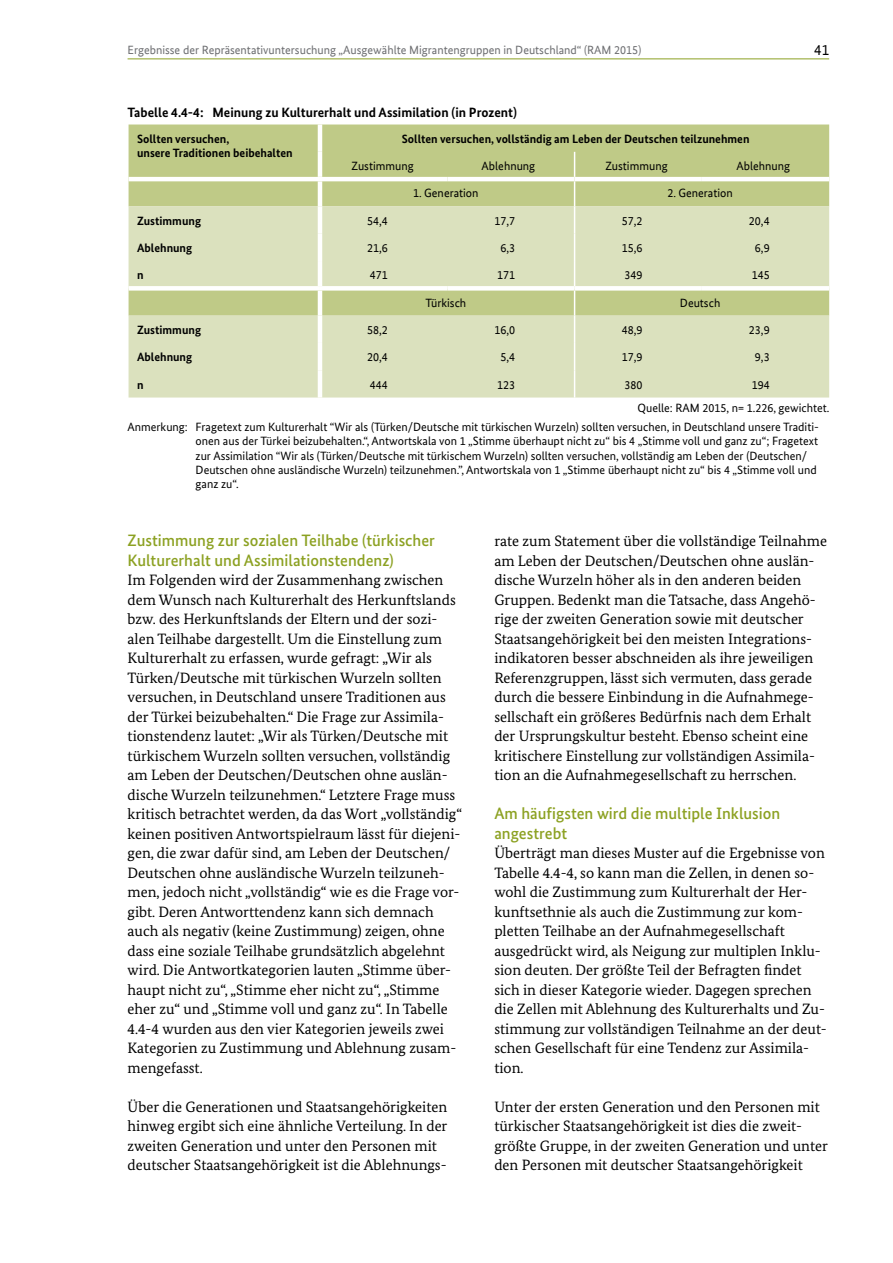
<style>
.page{position:relative;width:893px;height:1263px;background:#fff}
.page>*{position:absolute;margin:0;border:0;box-sizing:border-box;transform-origin:0 0}
.Überschrift_Bold_Grü{font:500 16.5px/19.5px "Bundes Sans";color:#8ca122}
.Fließtext_WP{font:15px/19.5px "Bundes Serif";color:#000}
.t1{font:15px "Bundes Sans Office T";color:#000}
.Tabellenüberschrift{font:700 13.5px "Bundes Sans";color:#000}
.Anmerkungen{font:12px/14.4px "Bundes Sans";color:#000}
.Tabellenzahl{font:12px "Bundes Sans Office T";color:#000}
.t2{font:12px "Bundes Sans Office T";color:#6d6e71}
.Tabellentext{font:700 12px/14.4px "Bundes Sans";color:#000}
.Tabellenkopf2{font:700 12px "Bundes Sans";color:#000}
.Quelle{font:12px "Bundes Sans";color:#000}
</style>
<div class="page">
<hr style="left:128px;top:59px;width:701px;height:1px;background:#8ca122">
<div style="left:129px;top:124px;width:700px;height:82px;background:#bfca87"></div>
<svg style="left:129px;top:206px;width:700px;height:192px;background:#d7deb7"></svg>
<svg style="left:574px;top:152px;width:1px;height:245px"></svg>
<div style="left:129px;top:286px;width:191px;height:5px;background:#fff"></div>
<div style="left:320px;top:286px;width:127px;height:5px;background:#fff"></div>
<div style="left:447px;top:286px;width:128px;height:5px;background:#fff"></div>
<div style="left:575px;top:286px;width:127px;height:5px;background:#fff"></div>
<div style="left:702px;top:286px;width:127px;height:5px;background:#fff"></div>
<hr style="left:129px;top:177px;width:191px;height:4px;background:#fff">
<hr style="left:320px;top:177px;width:127px;height:4px;background:#fff">
<hr style="left:447px;top:177px;width:128px;height:4px;background:#fff">
<hr style="left:575px;top:177px;width:127px;height:4px;background:#fff">
<hr style="left:702px;top:177px;width:127px;height:4px;background:#fff">
<hr style="left:318px;top:125px;width:4px;height:27px;background:#fff">
<hr style="left:318px;top:152px;width:4px;height:25px;background:#fff">
<hr style="left:318px;top:181px;width:4px;height:25px;background:#fff">
<hr style="left:318px;top:206px;width:4px;height:28px;background:#fff">
<hr style="left:318px;top:234px;width:4px;height:27px;background:#fff">
<hr style="left:318px;top:261px;width:4px;height:25px;background:#fff">
<hr style="left:318px;top:291px;width:4px;height:25px;background:#fff">
<hr style="left:318px;top:316px;width:4px;height:27px;background:#fff">
<hr style="left:318px;top:343px;width:4px;height:27px;background:#fff">
<hr style="left:318px;top:370px;width:4px;height:27px;background:#fff">
<p class="t2" style="left:128px;top:43px;width:515px">Ergebnisse der Repräsentativuntersuchung „Ausgewählte Migrantengruppen in Deutschland“ (RAM 2015)</p>
<p class="t1" style="left:814px;top:41px;width:16px">41</p>
<p class="Tabellenüberschrift" style="left:128px;top:104px;width:391px">Tabelle 4.4‑4: Meinung zu Kulturerhalt und Assimilation (in Prozent)</p>
<p class="Tabellentext" style="left:137px;top:131px;width:157px">Sollten versuchen,<br>unsere Traditionen beibehalten</p>
<p class="Tabellenkopf2" style="left:402px;top:131px;width:349px">Sollten versuchen, vollständig am Leben der Deutschen teilzunehmen</p>
<p class="Tabellenzahl" style="left:351px;top:159px;width:64px">Zustimmung</p>
<p class="Tabellenzahl" style="left:482px;top:159px;width:55px">Ablehnung</p>
<p class="Tabellenzahl" style="left:605px;top:159px;width:64px">Zustimmung</p>
<p class="Tabellenzahl" style="left:737px;top:159px;width:55px">Ablehnung</p>
<p class="Tabellenzahl" style="left:413px;top:187px;width:67px">1. Generation</p>
<p class="Tabellenzahl" style="left:667px;top:187px;width:67px">2. Generation</p>
<p class="Tabellentext" style="left:137px;top:213px;width:66px">Zustimmung</p>
<p class="Tabellenzahl" style="left:367px;top:214px;width:22px">54,4</p>
<p class="Tabellenzahl" style="left:494px;top:214px;width:22px">17,7</p>
<p class="Tabellenzahl" style="left:622px;top:214px;width:22px">57,2</p>
<p class="Tabellenzahl" style="left:749px;top:214px;width:22px">20,4</p>
<p class="Tabellentext" style="left:137px;top:241px;width:57px">Ablehnung</p>
<p class="Tabellenzahl" style="left:367px;top:241px;width:22px">21,6</p>
<p class="Tabellenzahl" style="left:500px;top:241px;width:16px">6,3</p>
<p class="Tabellenzahl" style="left:622px;top:241px;width:22px">15,6</p>
<p class="Tabellenzahl" style="left:755px;top:241px;width:16px">6,9</p>
<p class="Tabellentext" style="left:137px;top:268px;width:8px">n</p>
<p class="Tabellenzahl" style="left:370px;top:268px;width:19px">471</p>
<p class="Tabellenzahl" style="left:497px;top:268px;width:19px">171</p>
<p class="Tabellenzahl" style="left:624px;top:268px;width:19px">349</p>
<p class="Tabellenzahl" style="left:752px;top:268px;width:19px">145</p>
<p class="Tabellenzahl" style="left:425px;top:296px;width:42px">Türkisch</p>
<p class="Tabellenzahl" style="left:680px;top:296px;width:42px">Deutsch</p>
<p class="Tabellentext" style="left:137px;top:322px;width:66px">Zustimmung</p>
<p class="Tabellenzahl" style="left:367px;top:323px;width:22px">58,2</p>
<p class="Tabellenzahl" style="left:494px;top:323px;width:22px">16,0</p>
<p class="Tabellenzahl" style="left:622px;top:323px;width:22px">48,9</p>
<p class="Tabellenzahl" style="left:749px;top:323px;width:22px">23,9</p>
<p class="Tabellentext" style="left:137px;top:350px;width:57px">Ablehnung</p>
<p class="Tabellenzahl" style="left:367px;top:350px;width:22px">20,4</p>
<p class="Tabellenzahl" style="left:500px;top:350px;width:16px">5,4</p>
<p class="Tabellenzahl" style="left:622px;top:350px;width:22px">17,9</p>
<p class="Tabellenzahl" style="left:755px;top:350px;width:16px">9,3</p>
<p class="Tabellentext" style="left:137px;top:377px;width:8px">n</p>
<p class="Tabellenzahl" style="left:370px;top:378px;width:19px">444</p>
<p class="Tabellenzahl" style="left:497px;top:378px;width:19px">123</p>
<p class="Tabellenzahl" style="left:624px;top:378px;width:19px">380</p>
<p class="Tabellenzahl" style="left:752px;top:378px;width:19px">194</p>
<p class="Quelle" style="left:637px;top:400px;width:193px">Quelle: RAM 2015, n= 1.226, gewichtet.</p>
<p class="Anmerkungen" style="left:196px;top:419px;width:625px;text-indent:-68px">Anmerkung: Fragetext zum Kulturerhalt “Wir als (Türken/Deutsche mit türkischen Wurzeln) sollten versuchen, in Deutschland unsere Traditi&shy;onen aus der Türkei beizubehalten.“, Antwortskala von 1 „Stimme überhaupt nicht zu“ bis 4 „Stimme voll und ganz zu“; Fragetext zur Assimilation “Wir als (Türken/Deutsche mit türkischem Wurzeln) sollten versuchen, vollständig am Leben der (Deutschen/ Deutschen ohne ausländische Wurzeln) teilzunehmen.”, Antwortskala von 1 „Stimme überhaupt nicht zu“ bis 4 „Stimme voll und ganz zu“.</p>
<p class="Überschrift_Bold_Grü" style="left:128px;top:530px;width:309px">Zustimmung zur sozialen Teilhabe (türkischer<br>Kulturerhalt und Assimilationstendenz)</p>
<p class="Fließtext_WP" style="left:128px;top:570px;width:336px">Im Folgenden wird der Zusammenhang zwischen dem Wunsch nach Kulturerhalt des Herkunftslands bzw. des Herkunftslands der Eltern und der sozi&shy;alen Teilhabe dargestellt. Um die Einstellung zum Kulturerhalt zu erfassen, wurde gefragt: „Wir als Türken/Deutsche mit türkischen Wurzeln sollten versuchen, in Deutschland unsere Traditionen aus der Türkei beizubehalten.“ Die Frage zur Assimila&shy;tionstendenz lautet: „Wir als Türken/Deutsche mit türkischem Wurzeln sollten versuchen, vollständig am Leben der Deutschen/Deutschen ohne auslän&shy;dische Wurzeln teilzunehmen.“ Letztere Frage muss kritisch betrachtet werden, da das Wort „vollständig“ keinen positiven Antwortspielraum lässt für diejeni&shy;gen, die zwar dafür sind, am Leben der Deutschen/ Deutschen ohne ausländische Wurzeln teilzuneh&shy;men, jedoch nicht „vollständig“ wie es die Frage vor&shy;gibt. Deren Antworttendenz kann sich demnach auch als negativ (keine Zustimmung) zeigen, ohne dass eine soziale Teilhabe grundsätzlich abgelehnt wird. Die Antwortkategorien lauten „Stimme über&shy;haupt nicht zu“, „Stimme eher nicht zu“, „Stimme eher zu“ und „Stimme voll und ganz zu“. In Tabelle 4.4-4 wurden aus den vier Kategorien jeweils zwei Kategorien zu Zustimmung und Ablehnung zusam&shy;mengefasst.</p>
<p class="Fließtext_WP" style="left:128px;top:1096px;width:321px">Über die Generationen und Staatsangehörigkeiten hinweg ergibt sich eine ähnliche Verteilung. In der zweiten Generation und unter den Personen mit deutscher Staatsangehörigkeit ist die Ablehnungs-</p>
<p class="Fließtext_WP" style="left:494px;top:531px;width:334px">rate zum Statement über die vollständige Teilnahme am Leben der Deutschen/Deutschen ohne auslän&shy;dische Wurzeln höher als in den anderen beiden Gruppen. Bedenkt man die Tatsache, dass Angehö&shy;rige der zweiten Generation sowie mit deutscher Staatsangehörigkeit bei den meisten Integrations&shy;indikatoren besser abschneiden als ihre jeweiligen Referenzgruppen, lässt sich vermuten, dass gerade durch die bessere Einbindung in die Aufnahmege&shy;sellschaft ein größeres Bedürfnis nach dem Erhalt der Ursprungskultur besteht. Ebenso scheint eine kritischere Einstellung zur vollständigen Assimila&shy;tion an die Aufnahmegesellschaft zu herrschen.</p>
<p class="Überschrift_Bold_Grü" style="left:494px;top:803px;width:287px">Am häufigsten wird die multiple Inklusion angestrebt</p>
<p class="Fließtext_WP" style="left:494px;top:843px;width:334px">Überträgt man dieses Muster auf die Ergebnisse von Tabelle 4.4-4, so kann man die Zellen, in denen so&shy;wohl die Zustimmung zum Kulturerhalt der Her&shy;kunftsethnie als auch die Zustimmung zur kom&shy;pletten Teilhabe an der Aufnahmegesellschaft ausgedrückt wird, als Neigung zur multiplen Inklu&shy;sion deuten. Der größte Teil der Befragten findet sich in dieser Kategorie wieder. Dagegen sprechen die Zellen mit Ablehnung des Kulturerhalts und Zu&shy;stimmung zur vollständigen Teilnahme an der deut&shy;schen Gesellschaft für eine Tendenz zur Assimila&shy;tion.</p>
<p class="Fließtext_WP" style="left:494px;top:1096px;width:335px">Unter der ersten Generation und den Personen mit türkischer Staatsangehörigkeit ist dies die zweit&shy;größte Gruppe, in der zweiten Generation und unter den Personen mit deutscher Staatsangehörigkeit</p>
</div>
